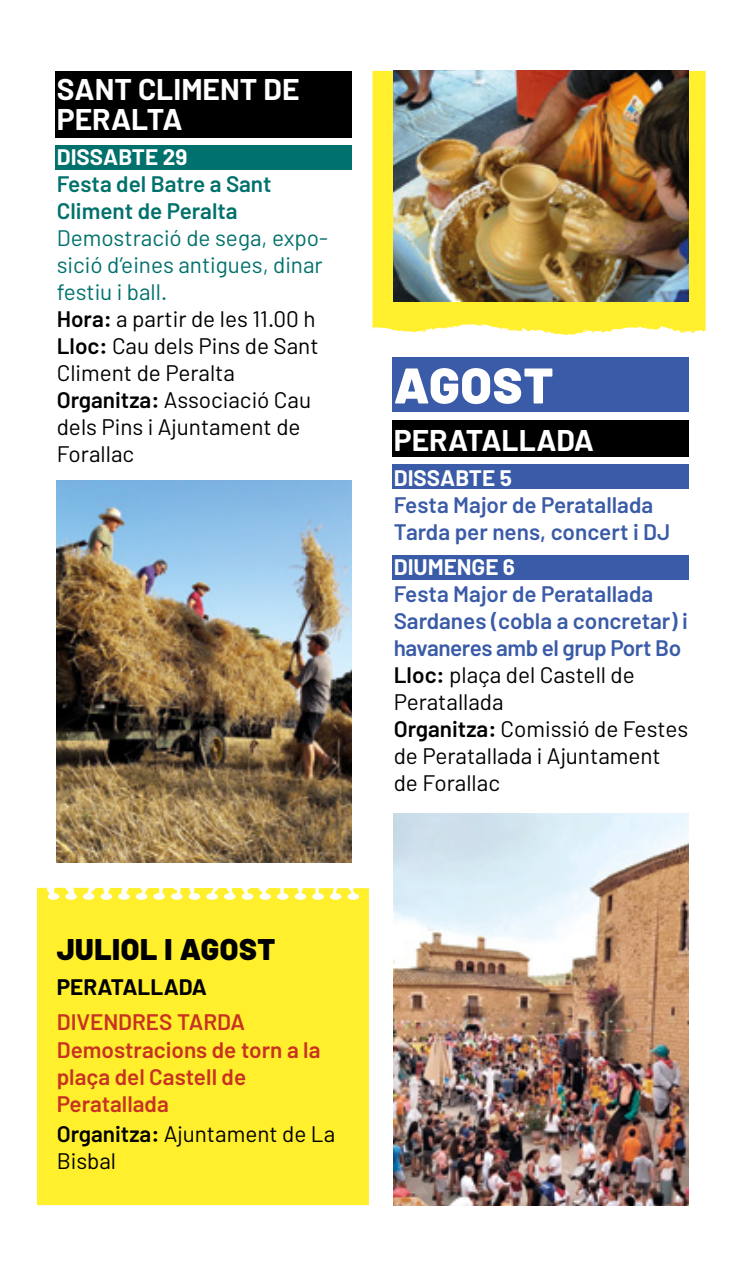
<style>
.page{position:relative;width:745px;height:1276px;background:#fff}
.page>*{position:absolute;margin:0;border:0;box-sizing:border-box;transform-origin:0 0}
.t1{font:900 50px "Barlow";letter-spacing:.02em;color:#fff}
.t2{font:700 30px/30px "Barlow";color:#fff}
.t3{font:900 30px "Barlow";letter-spacing:.02em;color:#000}
.t4{font:22.5px/27px "Barlow";color:#000}
.t5{font:600 22.5px/27px "Barlow";color:#c73222}
.t6{font:600 22.5px/27px "Barlow";color:#3a5ba7}
.t7{font:600 22.5px/27px "Barlow";color:#00716c}
.t8{font:700 22.5px "Barlow";color:#fff}
.t9{font:700 22.5px "Barlow";color:#000}
.s1{color:#00716c}
.s2{font-weight:600}
.s3{font-weight:600;color:#3a5ba7}
</style>
<div class="page">
<svg style="left:372px;top:71px;width:333px;height:264px;background:#f7ea41"></svg>
<div style="left:37px;top:887px;width:332px;height:318px;background:#ffef2c"></div>
<img style="left:57px;top:480px;width:294px;height:383px">
<img style="left:393px;top:813px;width:294px;height:392px">
<img style="left:393px;top:71px;width:294px;height:230px">
<div style="left:55px;top:146px;width:296px;height:24px;background:#00716c"></div>
<div style="left:55px;top:71px;width:296px;height:66px;background:#000"></div>
<div style="left:392px;top:555px;width:295px;height:24px;background:#3a5ba7"></div>
<div style="left:392px;top:464px;width:295px;height:25px;background:#3a5ba7"></div>
<div style="left:392px;top:420px;width:295px;height:37px;background:#000"></div>
<div style="left:392px;top:357px;width:295px;height:54px;background:#3a5ba7"></div>
<h2 class="t2" style="left:57px;top:74px;width:244px">SANT CLIMENT DE<br>PERALTA</h2>
<p class="t8" style="left:57px;top:143px;width:132px">DISSABTE 29</p>
<p class="t7" style="left:57px;top:170px;width:216px">Festa del Batre a Sant<br>Climent de Peralta</p>
<p class="t4" style="left:57px;top:224px;width:272px"><span class="s1">Demostració de sega, expo&shy;sició d’eines antigues, dinar festiu i ball.<br></span><span class="s2">Hora:</span> a partir de les 11.00 h<br><span class="s2">Lloc:</span> Cau dels Pins de Sant<br>Climent de Peralta<br><span class="s2">Organitza:</span> Associació Cau dels Pins i Ajuntament de<br>Forallac</p>
<h2 class="t3" style="left:57px;top:931px;width:220px">JULIOL I AGOST</h2>
<p class="t9" style="left:57px;top:973px;width:152px">PERATALLADA</p>
<p class="t5" style="left:57px;top:1008px;width:265px">DIVENDRES TARDA<br>Demostracions de torn a la plaça del Castell de<br>Peratallada</p>
<p class="t4" style="left:57px;top:1119px;width:280px"><span class="s2">Organitza:</span> Ajuntament de La<br>Bisbal</p>
<h1 class="t1" style="left:393px;top:354px;width:161px">AGOST</h1>
<h2 class="t2" style="left:393px;top:425px;width:202px">PERATALLADA</h2>
<p class="t8" style="left:393px;top:464px;width:119px">DISSABTE 5</p>
<p class="t6" style="left:393px;top:491px;width:278px">Festa Major de Peratallada<br>Tarda per nens, concert i DJ</p>
<p class="t8" style="left:393px;top:553px;width:123px">DIUMENGE 6</p>
<p class="t4" style="left:393px;top:580px;width:296px"><span class="s3">Festa Major de Peratallada<br>Sardanes (cobla a concretar) i havaneres amb el grup Port Bo<br></span><span class="s2">Lloc:</span> plaça del Castell de<br>Peratallada<br><span class="s2">Organitza:</span> Comissió de Festes de Peratallada i Ajuntament de Forallac</p>
</div>
